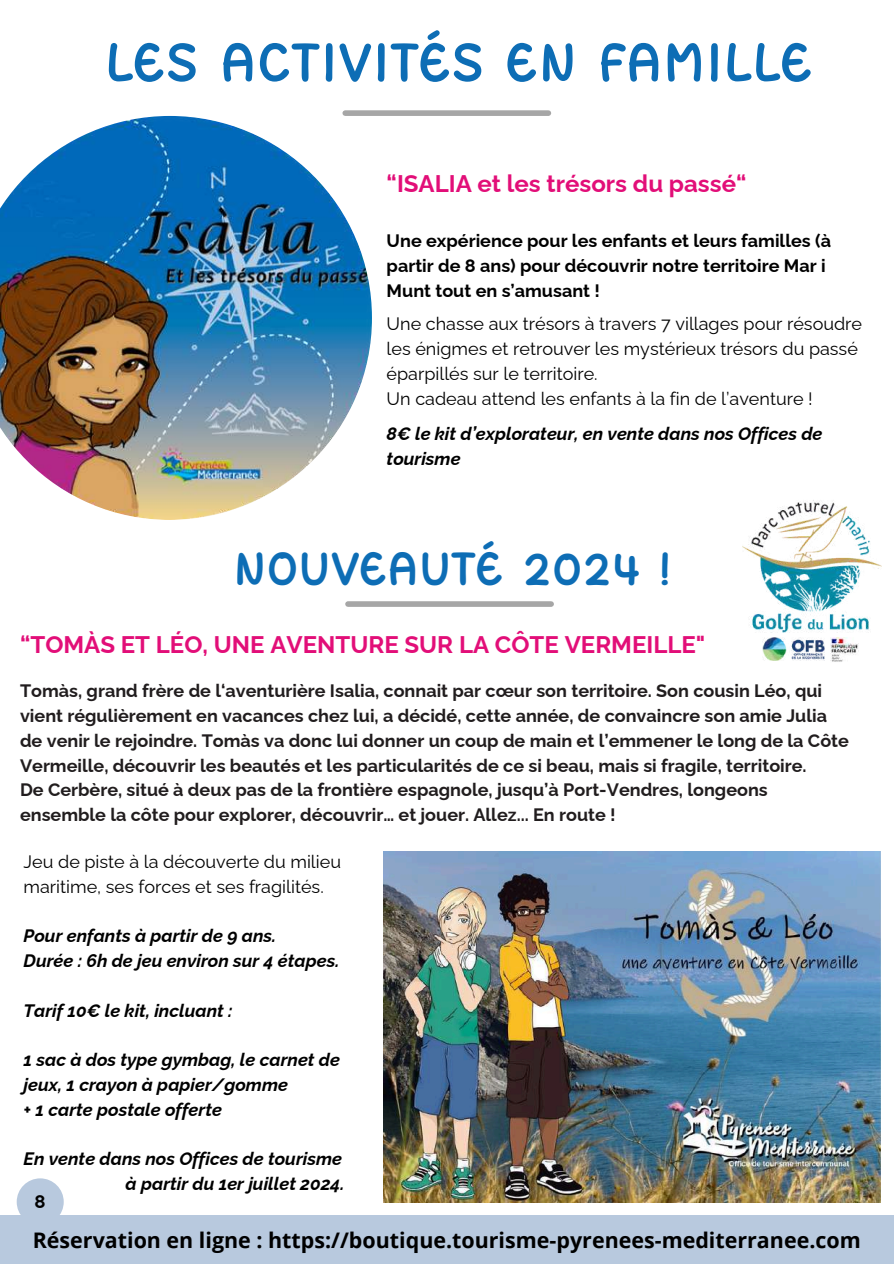
<style>
.page{position:relative;width:894px;height:1264px;background:#fff}
.page>*{position:absolute;margin:0;border:0;box-sizing:border-box;transform-origin:0 0}
.t1{font:700 54.15px "monties";color:#0d6db5}
.t2{font:700 46.5px "monties";color:#0d6db5}
.t3{font:700 24px "Raleway";color:#e20e78}
.t4{font:700 21.45px "Open Sans";color:#000}
.t5{font:700 18.3px "Raleway";color:#000}
.t6{font:700 18px/24.8px "Raleway";color:#211d1e}
.t7{font:italic 700 18px/24.8px "Raleway";color:#000}
.t8{font:18px/25px "Raleway";color:#000}
.t9{font:700 18px/25px "Raleway";color:#000}
</style>
<div class="page">
<div style="left:0;top:1214px;width:893px;height:49px;background:#b8c9de"></div>
<div style="left:348px;top:601px;width:203px;height:6px;background:#a6a6a6"></div>
<div style="left:17px;top:1178px;width:47px;height:47px;background:#b8c9de;border-radius:50%"></div>
<img style="left:0;top:116px;width:372px;height:404px">
<div style="left:345px;top:110px;width:203px;height:6px;background:#a6a6a6"></div>
<img style="left:384px;top:852px;width:496px;height:349px">
<img style="left:762px;top:637px;width:62px;height:23px">
<img style="left:830px;top:637px;width:28px;height:25px">
<img style="left:742px;top:500px;width:138px;height:132px">
<h1 class="t1" style="left:105px;top:41px;width:709px">LES ACTIVITÉS EN FAMILLE</h1>
<h3 class="t3" style="left:386px;top:170px;width:361px">“ISALIA et les trésors du passé“</h3>
<p class="t9" style="left:386px;top:228px;width:446px">Une expérience pour les enfants et leurs familles (à partir de 8 ans) pour découvrir notre territoire Mar i<br>Munt tout en s’amusant !</p>
<p class="t8" style="left:386px;top:311px;width:477px">Une chasse aux trésors à travers 7 villages pour résoudre les énigmes et retrouver les mystérieux trésors du passé éparpillés sur le territoire.<br>Un cadeau attend les enfants à la fin de l’aventure !</p>
<p class="t7" style="left:386px;top:421px;width:437px">8€ le kit d’explorateur, en vente dans nos Offices de tourisme</p>
<h2 class="t2" style="left:233px;top:549px;width:440px">NOUVEAUTÉ 2024 !</h2>
<h3 class="t3" style="left:20px;top:631px;width:686px">“TOMÀS ET LÉO, UNE AVENTURE SUR LA CÔTE VERMEILLE"</h3>
<p class="t6" style="left:20px;top:678px;width:830px">Tomàs, grand frère de l‘aventurière Isalia, connait par cœur son territoire. Son cousin Léo, qui vient régulièrement en vacances chez lui, a décidé, cette année, de convaincre son amie Julia de venir le rejoindre. Tomàs va donc lui donner un coup de main et l’emmener le long de la Côte Vermeille, découvrir les beautés et les particularités de ce si beau, mais si fragile, territoire.<br>De Cerbère, situé à deux pas de la frontière espagnole, jusqu’à Port-Vendres, longeons ensemble la côte pour explorer, découvrir… et jouer. Allez... En route !</p>
<p class="t8" style="left:24px;top:849px;width:319px">Jeu de piste à la découverte du milieu maritime, ses forces et ses fragilités.</p>
<p class="t7" style="left:24px;top:923px;width:317px">Pour enfants à partir de 9 ans.<br>Durée : 6h de jeu environ sur 4 étapes.</p>
<p class="t7" style="left:24px;top:998px;width:210px">Tarif 10€ le kit, incluant :</p>
<p class="t7" style="left:24px;top:1047px;width:318px">1 sac à dos type gymbag, le carnet de jeux, 1 crayon à papier/gomme<br>+ 1 carte postale offerte</p>
<p class="t7" style="left:24px;top:1146px;width:322px;text-align:right">En vente dans nos Offices de tourisme à partir du 1er juillet 2024.</p>
<p class="t5" style="left:35px;top:1190px;width:13px">8</p>
<p class="t4" style="left:33px;top:1224px;width:829px">Réservation en ligne : https://boutique.tourisme-pyrenees-mediterranee.com</p>
</div>
